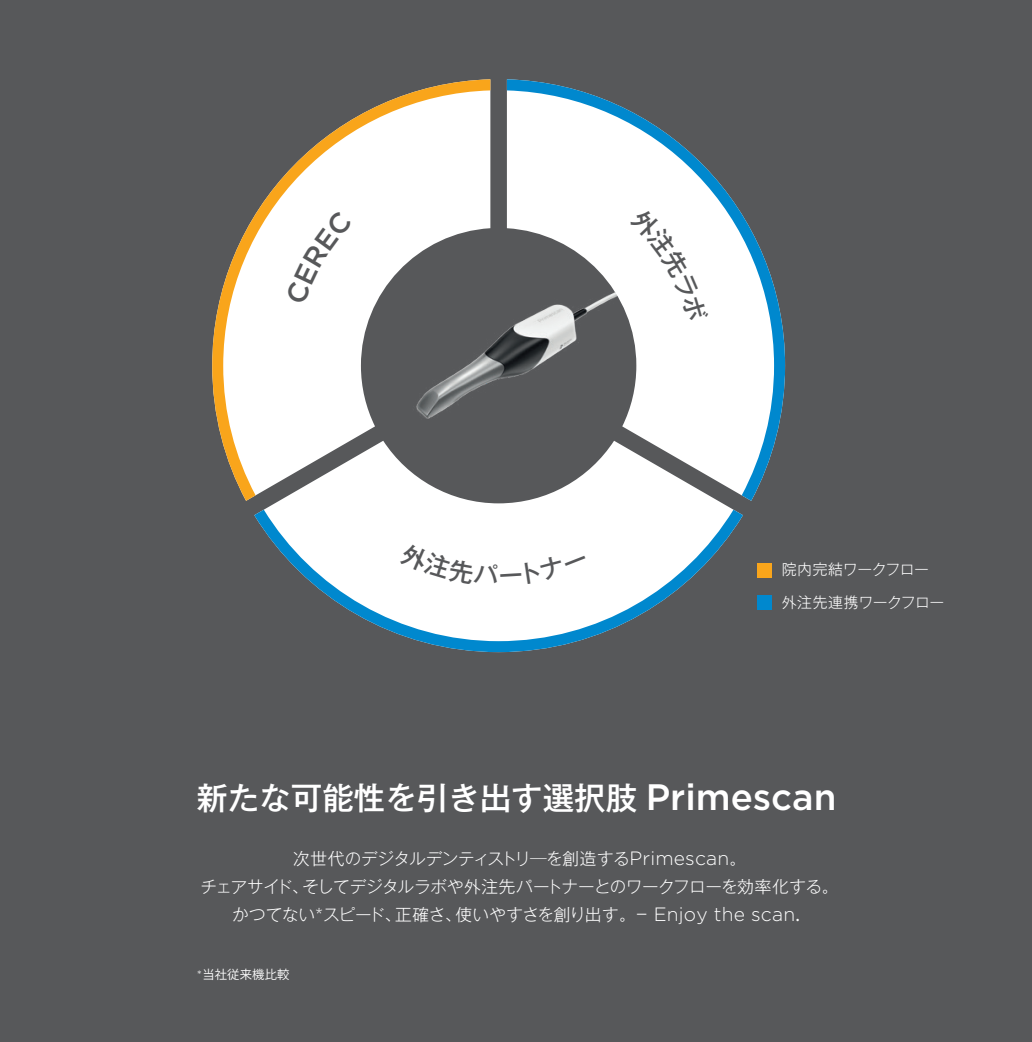
<style>
.page{position:relative;width:1032px;height:1042px;background:#57585a}
.page>*{position:absolute;margin:0;border:0;box-sizing:border-box;transform-origin:0 0}
.t1{font:500 31.5px "Gothic MB101 Pr 6 N";color:#fff}
.t2{font:300 16.62px/28px "Gothic MB101 Pr 6 N";letter-spacing:-.015em;color:#fff;text-align:center}
.t3{font:300 14.88px/32.2px "Gothic MB101 Pr 6 N";letter-spacing:-.02em;color:#fff}
.t4{font:12.25px "Koz Go Pr 6 N";letter-spacing:.015em;color:#fff}
.s1{font-family:"Gotham";font-size:36.75px}
.s2{font-family:"Gotham";font-size:19.25px}
.s3{font-family:"Koz Go Pr 6 N";font-weight:400;font-size:19.25px}
.s4{font-family:"Gotham";font-weight:300}
</style>
<div class="page">
<div style="left:757px;top:563px;width:15px;height:15px;background:#f9a51b"></div>
<div style="left:757px;top:595px;width:15px;height:15px;background:#0088ce"></div>
<div style="left:263px;top:501px;width:471px;height:9px;background:#fff"></div>
<svg style="left:507px;top:79px;width:278px;height:422px;fill:#fff"></svg>
<svg style="left:212px;top:79px;width:278px;height:422px;fill:#fff"></svg>
<svg style="left:254px;top:510px;width:489px;height:142px;fill:#fff"></svg>
<img style="left:360px;top:227px;width:275px;height:275px;border-radius:137px">
<div style="left:629px;top:207px;width:80px;height:115px;background:#fff"></div>
<div style="left:285px;top:210px;width:68px;height:94px;background:#fff"></div>
<div style="left:399px;top:542px;width:186px;height:43px;background:#fff"></div>
<p class="t3" style="left:782px;top:552px;width:164px">院内完結ワークフロー外注先連携ワークフロー</p>
<h1 class="t1" style="left:196px;top:771px;width:641px">新たな可能性を引き出す選択肢 <span class="s1">Primescan</span></h1>
<p class="t2" style="left:200px;top:843px;width:640px">次世代のデジタルデンティストリ―を創造する<span class="s2">Primescan</span>。<br>チェアサイド、そしてデジタルラボや外注先パートナーとのワークフローを効率化する。かつてない*スピード、正確さ、使いやすさを創り出す。<span class="s2">− Enjoy the scan</span><span class="s3">.</span></p>
<p class="t4" style="left:197px;top:967px;width:94px"><span class="s4">*</span>当社従来機比較</p>
</div>
